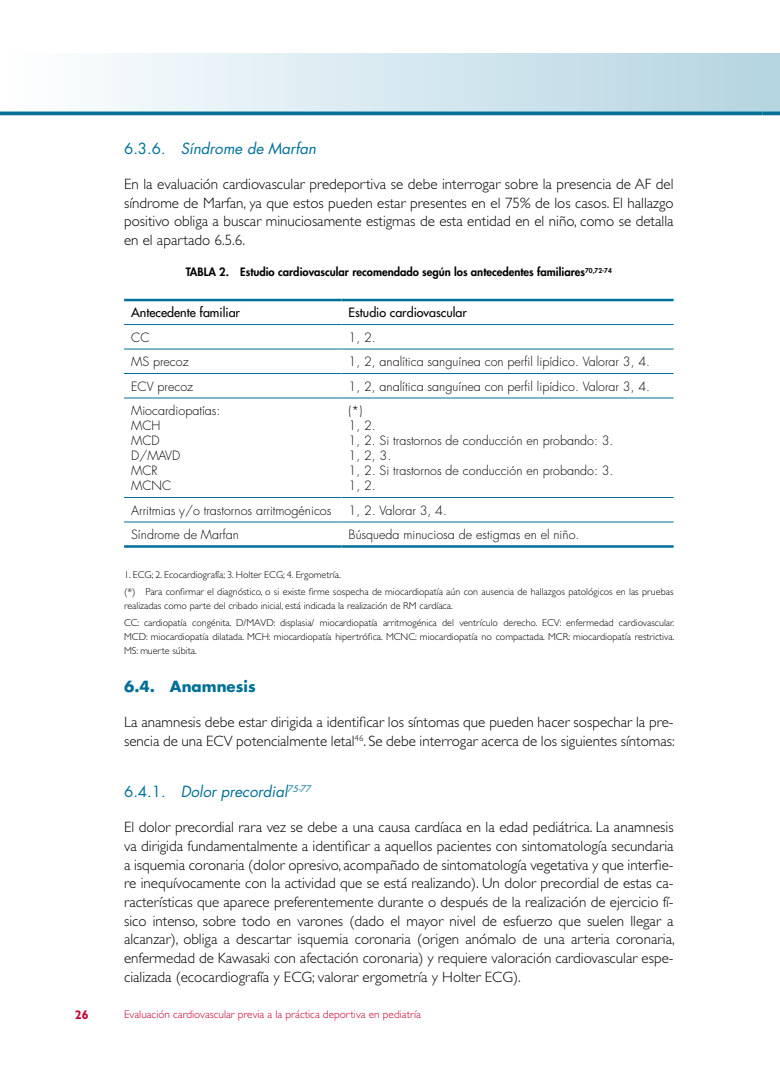
<style>
.page{position:relative;width:780px;height:1088px;background:#fff}
.page>*{position:absolute;margin:0;border:0;box-sizing:border-box;transform-origin:0 0}
.GENERAL-PARRAFO-1{font:300 15px/18.8px "Gill Sans Std";color:#000;text-align:justify}
.GENERAL-NIVEL-3{font:italic 15px "Futura Std";color:#007097}
.GENERAL-NIVEL-2{font:700 15px "Futura Std";color:#007097}
.TABLA-PARRAFO-IZQUIE{font:300 12.5px "Futura Std";color:#000}
.TABLA-CABECERA{font:500 12.5px "Futura Std";color:#000}
.t1{font:700 12.5px "Gill Sans Std";color:#c70033}
.TABLA-TITULO{font:800 11.25px "Futura Std";color:#000}
.t2{font:300 11.25px "Gill Sans Std";color:#c70033}
.TABLA-PIE{font:300 10px/13.8px "Gill Sans Std";color:#000}
.s1{font-style:normal}
</style>
<div class="page">
<svg style="left:0;top:53px;width:762px;height:59px"></svg>
<div style="left:762px;top:53px;width:18px;height:60px;background:#b5d5e1"></div>
<hr style="left:0;top:112px;width:762px;height:3px;background:#007097">
<hr style="left:762px;top:112px;width:18px;height:3px;background:#007097">
<hr style="left:124px;top:349px;width:217px;height:1px;background:#007097">
<hr style="left:341px;top:349px;width:332px;height:1px;background:#007097">
<hr style="left:124px;top:373px;width:217px;height:1px;background:#007097">
<hr style="left:341px;top:373px;width:332px;height:1px;background:#007097">
<hr style="left:124px;top:398px;width:217px;height:1px;background:#007097">
<hr style="left:341px;top:398px;width:332px;height:1px;background:#007097">
<hr style="left:124px;top:497px;width:217px;height:1px;background:#007097">
<hr style="left:341px;top:497px;width:332px;height:1px;background:#007097">
<hr style="left:124px;top:299px;width:217px;height:2px;background:#007097">
<hr style="left:341px;top:299px;width:332px;height:2px;background:#007097">
<hr style="left:124px;top:324px;width:217px;height:1px;background:#007097">
<hr style="left:341px;top:324px;width:332px;height:1px;background:#007097">
<hr style="left:124px;top:522px;width:217px;height:1px;background:#007097">
<hr style="left:341px;top:522px;width:332px;height:1px;background:#007097">
<hr style="left:124px;top:545px;width:217px;height:3px;background:#007097">
<hr style="left:341px;top:545px;width:332px;height:3px;background:#007097">
<p class="GENERAL-NIVEL-3" style="left:124px;top:139px;width:194px"><span class="s1">6.3.6.</span> Síndrome de Marfan</p>
<p class="GENERAL-PARRAFO-1" style="left:124px;top:175px;width:551px">En la evaluación cardiovascular predeportiva se debe interrogar sobre la presencia de AF del síndrome de Marfan, ya que estos pueden estar presentes en el 75% de los casos. El hallazgo positivo obliga a buscar minuciosamente estigmas de esta entidad en el niño, como se detalla en el apartado 6.5.6.</p>
<p class="TABLA-TITULO" style="left:186px;top:265px;width:427px">TABLA 2. Estudio cardiovascular recomendado según los antecedentes familiares<sup>70,72-74</sup></p>
<p class="TABLA-CABECERA" style="left:131px;top:305px;width:110px">Antecedente familiar</p>
<p class="TABLA-CABECERA" style="left:348px;top:305px;width:120px">Estudio cardiovascular</p>
<p class="TABLA-PARRAFO-IZQUIE" style="left:131px;top:330px;width:20px">CC</p>
<p class="TABLA-PARRAFO-IZQUIE" style="left:348px;top:330px;width:29px">1, 2.</p>
<p class="TABLA-PARRAFO-IZQUIE" style="left:131px;top:354px;width:59px">MS precoz</p>
<p class="TABLA-PARRAFO-IZQUIE" style="left:348px;top:354px;width:303px">1, 2, analítica sanguínea con perfil lipídico. Valorar 3, 4.</p>
<p class="TABLA-PARRAFO-IZQUIE" style="left:131px;top:379px;width:64px">ECV precoz</p>
<p class="TABLA-PARRAFO-IZQUIE" style="left:348px;top:379px;width:303px">1, 2, analítica sanguínea con perfil lipídico. Valorar 3, 4.</p>
<p class="TABLA-PARRAFO-IZQUIE" style="left:131px;top:403px;width:91px">Miocardiopatías:</p>
<p class="TABLA-PARRAFO-IZQUIE" style="left:131px;top:418px;width:31px">MCH</p>
<p class="TABLA-PARRAFO-IZQUIE" style="left:131px;top:433px;width:30px">MCD</p>
<p class="TABLA-PARRAFO-IZQUIE" style="left:131px;top:448px;width:51px">D/MAVD</p>
<p class="TABLA-PARRAFO-IZQUIE" style="left:131px;top:463px;width:28px">MCR</p>
<p class="TABLA-PARRAFO-IZQUIE" style="left:131px;top:478px;width:42px">MCNC</p>
<p class="TABLA-PARRAFO-IZQUIE" style="left:348px;top:403px;width:15px">(*)</p>
<p class="TABLA-PARRAFO-IZQUIE" style="left:348px;top:418px;width:29px">1, 2.</p>
<p class="TABLA-PARRAFO-IZQUIE" style="left:348px;top:433px;width:266px">1, 2. Si trastornos de conducción en probando: 3.</p>
<p class="TABLA-PARRAFO-IZQUIE" style="left:348px;top:448px;width:44px">1, 2, 3.</p>
<p class="TABLA-PARRAFO-IZQUIE" style="left:348px;top:463px;width:266px">1, 2. Si trastornos de conducción en probando: 3.</p>
<p class="TABLA-PARRAFO-IZQUIE" style="left:348px;top:478px;width:29px">1, 2.</p>
<p class="TABLA-PARRAFO-IZQUIE" style="left:131px;top:503px;width:202px">Arritmias y/o trastornos arritmogénicos</p>
<p class="TABLA-PARRAFO-IZQUIE" style="left:348px;top:503px;width:100px">1, 2. Valorar 3, 4.</p>
<p class="TABLA-PARRAFO-IZQUIE" style="left:131px;top:527px;width:109px">Síndrome de Marfan</p>
<p class="TABLA-PARRAFO-IZQUIE" style="left:348px;top:527px;width:232px">Búsqueda minuciosa de estigmas en el niño.</p>
<p class="TABLA-PIE" style="left:124px;top:567px;width:218px">1. ECG; 2. Ecocardiografía; 3. Holter ECG; 4. Ergometría.</p>
<p class="TABLA-PIE" style="left:124px;top:585px;width:551px">(*) Para confirmar el diagnóstico, o si existe firme sospecha de miocardiopatía aún con ausencia de hallazgos patológicos en las pruebas realizadas como parte del cribado inicial, está indicada la realización de RM cardíaca.</p>
<p class="TABLA-PIE" style="left:124px;top:616px;width:552px;text-align:justify">CC: cardiopatía congénita. D/MAVD: displasia/ miocardiopatía arritmogénica del ventrículo derecho. ECV: enfermedad cardiovascular.<br>MCD: miocardiopatía dilatada. MCH: miocardiopatía hipertrófica. MCNC: miocardiopatía no compactada. MCR: miocardiopatía restrictiva.<br>MS: muerte súbita.</p>
<p class="GENERAL-NIVEL-2" style="left:124px;top:677px;width:133px">6.4. Anamnesis</p>
<p class="GENERAL-PARRAFO-1" style="left:124px;top:713px;width:552px">La anamnesis debe estar dirigida a identificar los síntomas que pueden hacer sospechar la pre&shy;sencia de una ECV potencialmente letal<sup>46</sup>. Se debe interrogar acerca de los siguientes síntomas:</p>
<p class="GENERAL-NIVEL-3" style="left:124px;top:782px;width:188px"><span class="s1">6.4.1.</span> Dolor precordial<sup>75-77</sup></p>
<p class="GENERAL-PARRAFO-1" style="left:124px;top:818px;width:552px">El dolor precordial rara vez se debe a una causa cardíaca en la edad pediátrica. La anamnesis va dirigida fundamentalmente a identificar a aquellos pacientes con sintomatología secundaria a isquemia coronaria (dolor opresivo, acompañado de sintomatología vegetativa y que interfie&shy;re inequívocamente con la actividad que se está realizando). Un dolor precordial de estas ca&shy;racterísticas que aparece preferentemente durante o después de la realización de ejercicio fí&shy;sico intenso, sobre todo en varones (dado el mayor nivel de esfuerzo que suelen llegar a alcanzar), obliga a descartar isquemia coronaria (origen anómalo de una arteria coronaria, enfermedad de Kawasaki con afectación coronaria) y requiere valoración cardiovascular espe&shy;cializada (ecocardiografía y ECG; valorar ergometría y Holter ECG).</p>
<p class="t1" style="left:75px;top:1007px;width:15px">26</p>
<p class="t2" style="left:124px;top:1007px;width:298px">Evaluación cardiovascular previa a la práctica deportiva en pediatría</p>
</div>
